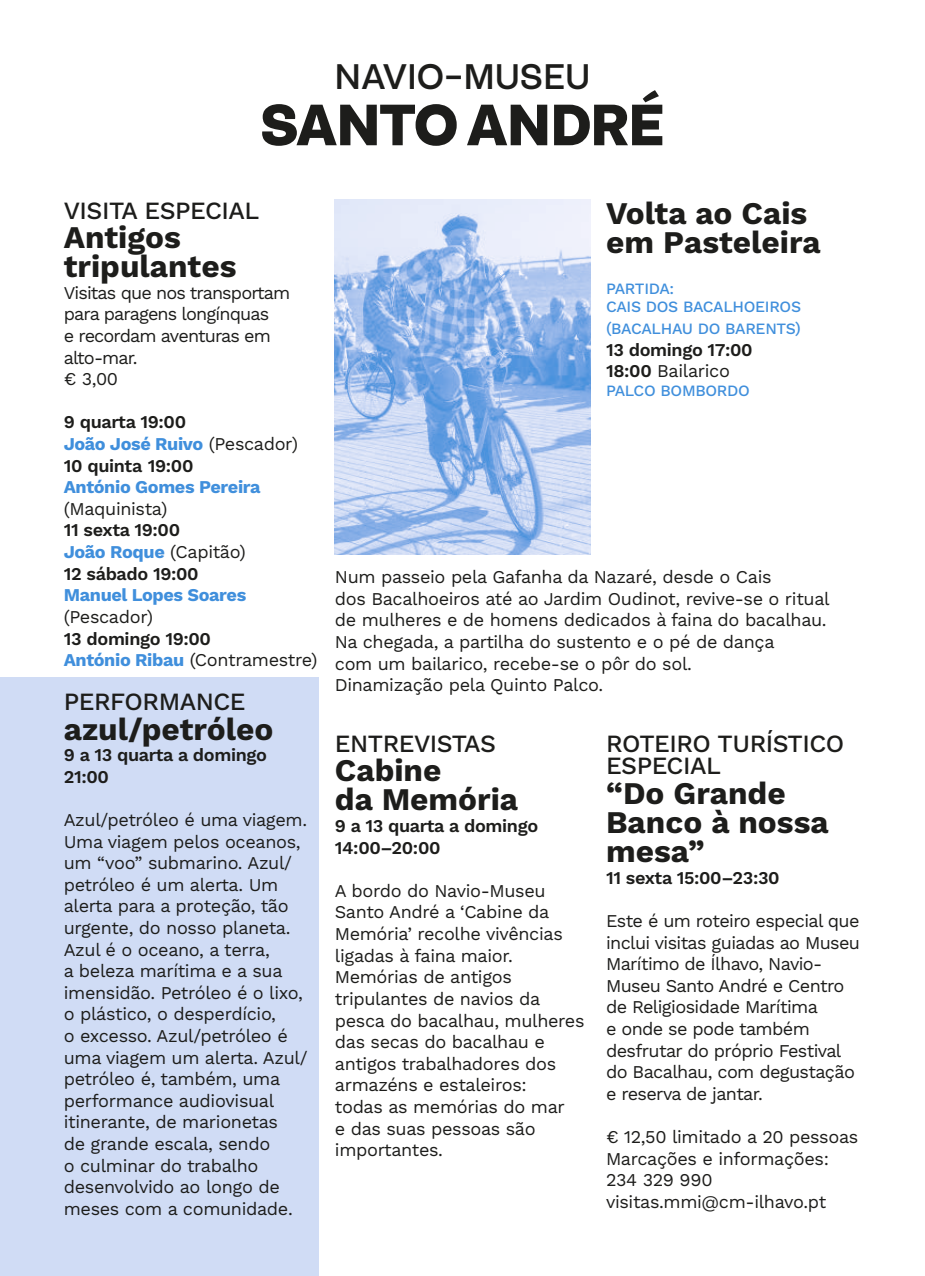
<style>
.page{position:relative;width:925px;height:1276px;background:#fff}
.page>*{position:absolute;margin:0;border:0;box-sizing:border-box;transform-origin:0 0}
.t1{font:700 58.5px "Another Grotesk W05";letter-spacing:-.055em;color:#1d1d1b}
.t2{font:500 36px "Another Grotesk W05";letter-spacing:-.025em;color:#1d1d1b}
.t3{font:700 31.5px/29.2px "Work Sans";color:#1d1d1b}
.t4{font:500 24.75px/22.5px "Work Sans";letter-spacing:-.02em;color:#1d1d1b}
.t5{font:18px/21.6px "Work Sans";letter-spacing:-.02em;color:#1d1d1b}
.t6{font:600 18px/21.6px "Work Sans";letter-spacing:-.02em;color:#1d1d1b}
.t7{font:18px/21.6px "Work Sans";letter-spacing:-.05em;color:#1d1d1b}
.t8{font:700 18px "Work Sans";letter-spacing:-.02em;color:#408fdc}
.t9{font:500 15.75px/18.9px "Work Sans";letter-spacing:-.02em;color:#408fdc}
.s1{font-weight:700;color:#408fdc}
.s2{font-weight:400}
</style>
<div class="page">
<div style="left:0;top:678px;width:319px;height:598px;background:#d0dcf5"></div>
<img style="left:335px;top:200px;width:255px;height:354px">
<h2 class="t2" style="left:334px;top:50px;width:258px">NAVIO-MUSEU</h2>
<h1 class="t1" style="left:259px;top:79px;width:408px">SANTO ANDRÉ</h1>
<h3 class="t4" style="left:64px;top:200px;width:197px">VISITA ESPECIAL</h3>
<h3 class="t3" style="left:64px;top:224px;width:174px">Antigos tripulantes</h3>
<p class="t7" style="left:64px;top:283px;width:228px">Visitas que nos transportam para paragens longínquas<br>e recordam aventuras em alto-mar.<br>€ 3,00</p>
<p class="t6" style="left:64px;top:412px;width:236px">9 quarta 19:00<br><span class="s1">João José Ruivo</span> <span class="s2">(Pescador)<br></span>10 quinta 19:00</p>
<p class="t8" style="left:64px;top:477px;width:198px">António Gomes Pereira</p>
<p class="t5" style="left:64px;top:499px;width:105px">(Maquinista)</p>
<p class="t6" style="left:64px;top:520px;width:183px">11 sexta 19:00<br><span class="s1">João Roque</span> <span class="s2">(Capitão)<br></span>12 sábado 19:00</p>
<p class="t8" style="left:64px;top:585px;width:184px">Manuel Lopes Soares</p>
<p class="t5" style="left:64px;top:607px;width:91px">(Pescador)</p>
<p class="t6" style="left:64px;top:628px;width:255px">13 domingo 19:00<br><span class="s1">António Ribau</span> <span class="s2">(Contramestre)</span></p>
<h3 class="t4" style="left:64px;top:691px;width:183px">PERFORMANCE</h3>
<h3 class="t3" style="left:64px;top:716px;width:211px">azul/petróleo</h3>
<p class="t6" style="left:64px;top:745px;width:205px">9 a 13 quarta a domingo<br>21:00</p>
<p class="t5" style="left:64px;top:810px;width:245px">Azul/petróleo é uma viagem.<br>Uma viagem pelos oceanos, um “voo” submarino. Azul/ petróleo é um alerta. Um alerta para a proteção, tão urgente, do nosso planeta.<br>Azul é o oceano, a terra,<br>a beleza marítima e a sua imensidão. Petróleo é o lixo, o plástico, o desperdício,<br>o excesso. Azul/petróleo é uma viagem um alerta. Azul/ petróleo é, também, uma performance audiovisual itinerante, de marionetas<br>de grande escala, sendo<br>o culminar do trabalho desenvolvido ao longo de meses com a comunidade.</p>
<h3 class="t3" style="left:606px;top:200px;width:216px">Volta ao Cais em Pasteleira</h3>
<p class="t9" style="left:606px;top:279px;width:197px">PARTIDA:<br>CAIS DOS BACALHOEIROS</p>
<p class="t9" style="left:606px;top:320px;width:196px">(BACALHAU DO BARENTS)</p>
<p class="t6" style="left:606px;top:340px;width:148px">13 domingo 17:00<br>18:00 <span class="s2">Bailarico</span></p>
<p class="t9" style="left:606px;top:382px;width:145px">PALCO BOMBORDO</p>
<p class="t5" style="left:335px;top:567px;width:496px">Num passeio pela Gafanha da Nazaré, desde o Cais<br>dos Bacalhoeiros até ao Jardim Oudinot, revive-se o ritual de mulheres e de homens dedicados à faina do bacalhau.<br>Na chegada, a partilha do sustento e o pé de dança<br>com um bailarico, recebe-se o pôr do sol.<br>Dinamização pela Quinto Palco.</p>
<h3 class="t4" style="left:335px;top:733px;width:163px">ENTREVISTAS</h3>
<h3 class="t3" style="left:335px;top:757px;width:185px">Cabine<br>da Memória</h3>
<p class="t6" style="left:335px;top:816px;width:205px">9 a 13 quarta a domingo<br>14:00–20:00</p>
<p class="t5" style="left:335px;top:880px;width:251px">A bordo do Navio-Museu<br>Santo André a ‘Cabine da<br>Memória’ recolhe vivências ligadas à faina maior.<br>Memórias de antigos tripulantes de navios da pesca do bacalhau, mulheres das secas do bacalhau e antigos trabalhadores dos armazéns e estaleiros:<br>todas as memórias do mar<br>e das suas pessoas são importantes.</p>
<h3 class="t4" style="left:606px;top:733px;width:240px">ROTEIRO TURÍSTICO<br>ESPECIAL</h3>
<h3 class="t3" style="left:606px;top:780px;width:224px">“Do Grande<br>Banco à nossa mesa”</h3>
<p class="t6" style="left:606px;top:867px;width:175px">11 sexta 15:00–23:30</p>
<p class="t5" style="left:606px;top:911px;width:256px">Este é um roteiro especial que inclui visitas guiadas ao Museu<br>Marítimo de Ílhavo, Navio-<br>Museu Santo André e Centro de Religiosidade Marítima<br>e onde se pode também desfrutar do próprio Festival do Bacalhau, com degustação e reserva de jantar.</p>
<p class="t5" style="left:606px;top:1127px;width:254px">€ 12,50 limitado a 20 pessoas<br>Marcações e informações:<br>234 329 990 visitas.mmi@cm-ilhavo.pt</p>
</div>
